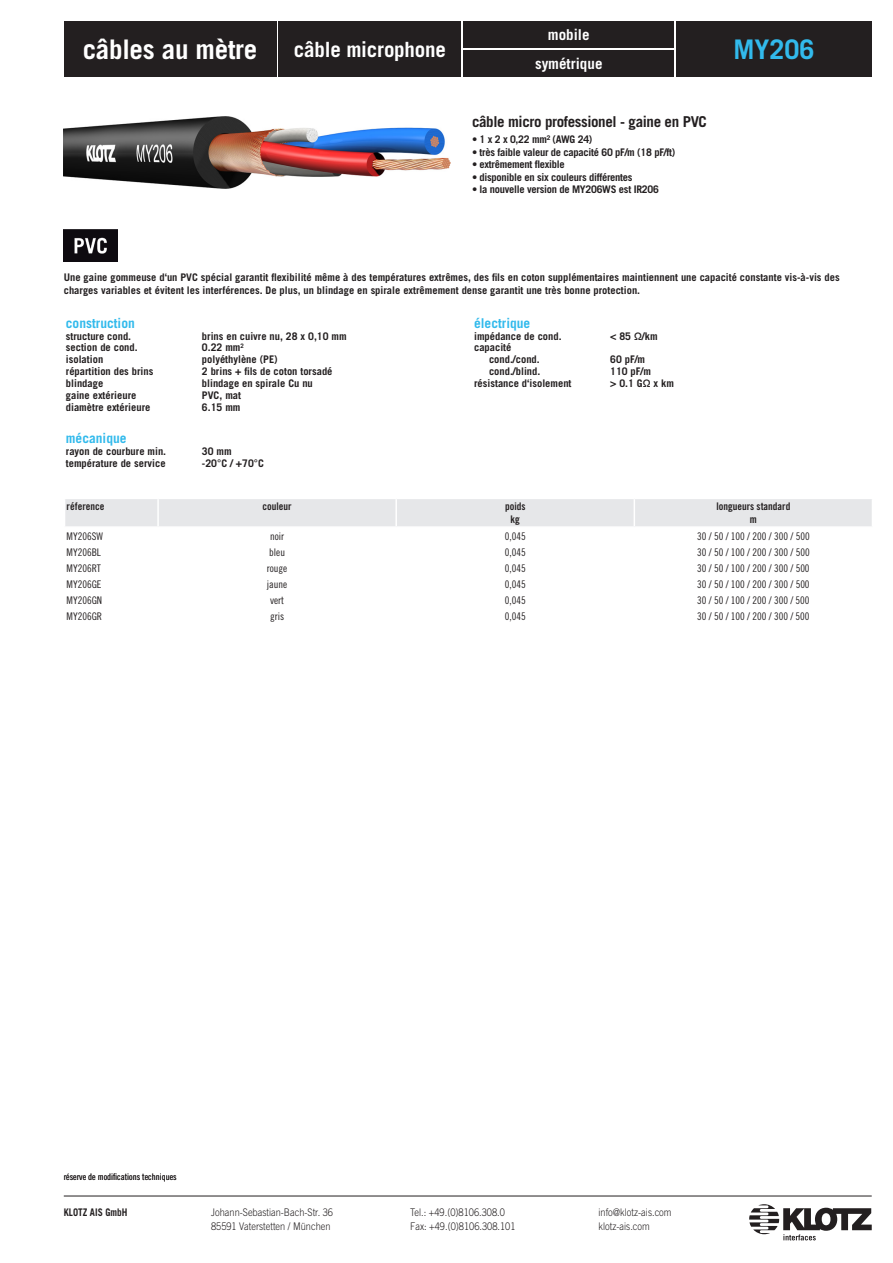
<style>
.page{position:relative;width:893px;height:1263px;background:#fff}
.page>*{position:absolute;margin:0;border:0;box-sizing:border-box;transform-origin:0 0}
.t1{font:700 27px "Trade Gothic LT Pro";letter-spacing:-.01em;color:#fff}
.t2{font:700 27px "Trade Gothic LT Pro";color:#32baec}
.t3{font:700 21px "Trade Gothic LT Pro";letter-spacing:-.01em;color:#fff}
.t4{font:700 15px "Trade Gothic LT Pro";letter-spacing:-.025em;color:#231f20}
.t5{font:700 15px "Trade Gothic LT Pro";color:#fff}
.t6{font:700 13.5px "Trade Gothic LT Pro";color:#32baec}
.t7{font:700 10.5px/12.6px "Trade Gothic LT Pro";color:#231f20}
.t8{font:10.5px "Trade Gothic LT Pro Cn 18";color:#231f20}
.t9{font:700 10.5px "Trade Gothic LT Pro";letter-spacing:-.025em;color:#231f20}
.t10{font:300 10.5px/13.5px "Trade Gothic LT Pro";color:#231f20;scale:.88 1}
.t11{font:10.5px/12.6px "Trade Gothic LT Pro Bd Cn 20";color:#231f20;text-align:center}
.t12{font:700 10.5px "Trade Gothic LT Pro";color:#231f20;scale:.88 1}
.t13{font:9px "Trade Gothic LT Pro Cn 18";color:#231f20}
</style>
<div class="page">
<svg style="left:749px;top:1204px;width:123px;height:36px"></svg>
<hr style="left:64px;top:1196px;width:808px;height:1px;background:#231f20">
<div style="left:676px;top:21px;width:196px;height:56px;background:#231f20"></div>
<div style="left:463px;top:50px;width:211px;height:27px;background:#231f20"></div>
<div style="left:463px;top:21px;width:211px;height:27px;background:#231f20"></div>
<div style="left:279px;top:21px;width:182px;height:56px;background:#231f20"></div>
<div style="left:64px;top:21px;width:212px;height:56px;background:#231f20"></div>
<img style="left:64px;top:117px;width:387px;height:72px">
<div style="left:65px;top:499px;width:807px;height:27px;background:#e6e7e9"></div>
<img style="left:64px;top:230px;width:54px;height:31px">
<h1 class="t1" style="left:83px;top:33px;width:176px">câbles au mètre</h1>
<h2 class="t3" style="left:294px;top:36px;width:154px">câble microphone</h2>
<h3 class="t5" style="left:548px;top:26px;width:43px">mobile</h3>
<h3 class="t5" style="left:535px;top:54px;width:69px">symétrique</h3>
<h3 class="t4" style="left:472px;top:113px;width:236px">câble micro professionel - gaine en PVC</h3>
<p class="t9" style="left:472px;top:133px;width:122px">• 1 x 2 x 0,22 mm² (AWG 24)</p>
<p class="t9" style="left:472px;top:145px;width:205px">• très faible valeur de capacité 60 pF/m (18 pF/ft)</p>
<p class="t9" style="left:472px;top:158px;width:94px">• extrêmement flexible</p>
<p class="t9" style="left:472px;top:171px;width:162px">• disponible en six couleurs différentes</p>
<p class="t9" style="left:472px;top:183px;width:188px">• la nouvelle version de MY206WS est IR206</p>
<h1 class="t2" style="left:733px;top:33px;width:83px">MY206</h1>
<p class="t7" style="left:64px;top:271px;width:777px">Une gaine gommeuse d‘un PVC spécial garantit flexibilité même à des températures extrêmes, des fils en coton supplémentaires maintiennent une capacité constante vis-à-vis des charges variables et évitent les interférences. De plus, un blindage en spirale extrêmement dense garantit une très bonne protection.</p>
<p class="t6" style="left:66px;top:315px;width:70px">construction</p>
<p class="t7" style="left:66px;top:329px;width:67px">structure cond.</p>
<p class="t7" style="left:202px;top:329px;width:146px">brins en cuivre nu, 28 x 0,10 mm</p>
<p class="t7" style="left:66px;top:341px;width:73px">section de cond.</p>
<p class="t7" style="left:202px;top:341px;width:43px">0.22 mm<sup>2</sup></p>
<p class="t7" style="left:66px;top:353px;width:39px">isolation</p>
<p class="t7" style="left:202px;top:353px;width:77px">polyéthylène (PE)</p>
<p class="t7" style="left:66px;top:365px;width:89px">répartition des brins</p>
<p class="t7" style="left:202px;top:365px;width:132px">2 brins + fils de coton torsadé</p>
<p class="t7" style="left:66px;top:377px;width:39px">blindage</p>
<p class="t7" style="left:202px;top:377px;width:112px">blindage en spirale Cu nu</p>
<p class="t7" style="left:66px;top:389px;width:72px">gaine extérieure</p>
<p class="t7" style="left:202px;top:389px;width:41px">PVC, mat</p>
<p class="t7" style="left:66px;top:400px;width:86px">diamètre extérieure</p>
<p class="t7" style="left:202px;top:400px;width:40px">6.15 mm</p>
<p class="t6" style="left:66px;top:430px;width:62px">mécanique</p>
<p class="t7" style="left:66px;top:445px;width:102px">rayon de courbure min.</p>
<p class="t7" style="left:202px;top:445px;width:31px">30 mm</p>
<p class="t7" style="left:66px;top:457px;width:101px">température de service</p>
<p class="t7" style="left:202px;top:457px;width:63px">-20°C / +70°C</p>
<p class="t6" style="left:474px;top:315px;width:58px">électrique</p>
<p class="t7" style="left:474px;top:329px;width:89px">impédance de cond.</p>
<p class="t7" style="left:610px;top:329px;width:49px">&lt; 85 Ω/km</p>
<p class="t7" style="left:489px;top:342px;width:52px;line-height:11.9px;text-indent:-15px">capacité cond./cond.</p>
<p class="t7" style="left:610px;top:353px;width:37px">60 pF/m</p>
<p class="t7" style="left:489px;top:365px;width:53px">cond./blind.</p>
<p class="t7" style="left:610px;top:365px;width:42px">110 pF/m</p>
<p class="t7" style="left:474px;top:377px;width:99px">résistance d‘isolement</p>
<p class="t7" style="left:610px;top:377px;width:65px">&gt; 0.1 GΩ x km</p>
<p class="t11" style="left:67px;top:500px;width:39px">réference</p>
<p class="t11" style="left:263px;top:500px;width:31px">couleur</p>
<p class="t11" style="left:505px;top:500px;width:22px">poids kg</p>
<p class="t11" style="left:716px;top:500px;width:76px">longueurs standard m</p>
<p class="t8" style="left:67px;top:530px;width:38px">MY206SW</p>
<p class="t8" style="left:270px;top:530px;width:15px">noir</p>
<p class="t8" style="left:505px;top:530px;width:22px">0,045</p>
<p class="t8" style="left:697px;top:530px;width:114px">30 / 50 / 100 / 200 / 300 / 500</p>
<p class="t8" style="left:67px;top:546px;width:36px">MY206BL</p>
<p class="t8" style="left:269px;top:546px;width:17px">bleu</p>
<p class="t8" style="left:505px;top:546px;width:22px">0,045</p>
<p class="t8" style="left:697px;top:546px;width:114px">30 / 50 / 100 / 200 / 300 / 500</p>
<p class="t8" style="left:67px;top:562px;width:36px">MY206RT</p>
<p class="t8" style="left:267px;top:562px;width:22px">rouge</p>
<p class="t8" style="left:505px;top:562px;width:22px">0,045</p>
<p class="t8" style="left:697px;top:562px;width:114px">30 / 50 / 100 / 200 / 300 / 500</p>
<p class="t8" style="left:67px;top:578px;width:36px">MY206GE</p>
<p class="t8" style="left:267px;top:578px;width:22px">jaune</p>
<p class="t8" style="left:505px;top:578px;width:22px">0,045</p>
<p class="t8" style="left:697px;top:578px;width:114px">30 / 50 / 100 / 200 / 300 / 500</p>
<p class="t8" style="left:67px;top:594px;width:37px">MY206GN</p>
<p class="t8" style="left:270px;top:594px;width:16px">vert</p>
<p class="t8" style="left:505px;top:594px;width:22px">0,045</p>
<p class="t8" style="left:697px;top:594px;width:114px">30 / 50 / 100 / 200 / 300 / 500</p>
<p class="t8" style="left:67px;top:610px;width:37px">MY206GR</p>
<p class="t8" style="left:270px;top:610px;width:15px">gris</p>
<p class="t8" style="left:505px;top:610px;width:22px">0,045</p>
<p class="t8" style="left:697px;top:610px;width:114px">30 / 50 / 100 / 200 / 300 / 500</p>
<p class="t13" style="left:64px;top:1171px;width:114px">réserve de modifications techniques</p>
<p class="t12" style="left:64px;top:1206px;width:74px">KLOTZ AIS GmbH</p>
<p class="t10" style="left:211px;top:1206px;width:140px">Johann-Sebastian-Bach-Str. 36<br>85591 Vaterstetten / München</p>
<p class="t10" style="left:410px;top:1206px;width:121px">Tel.: +49.(0)8106.308.0<br>Fax: +49.(0)8106.308.101</p>
<p class="t10" style="left:598px;top:1206px;width:85px">info@klotz-ais.com klotz-ais.com</p>
</div>
